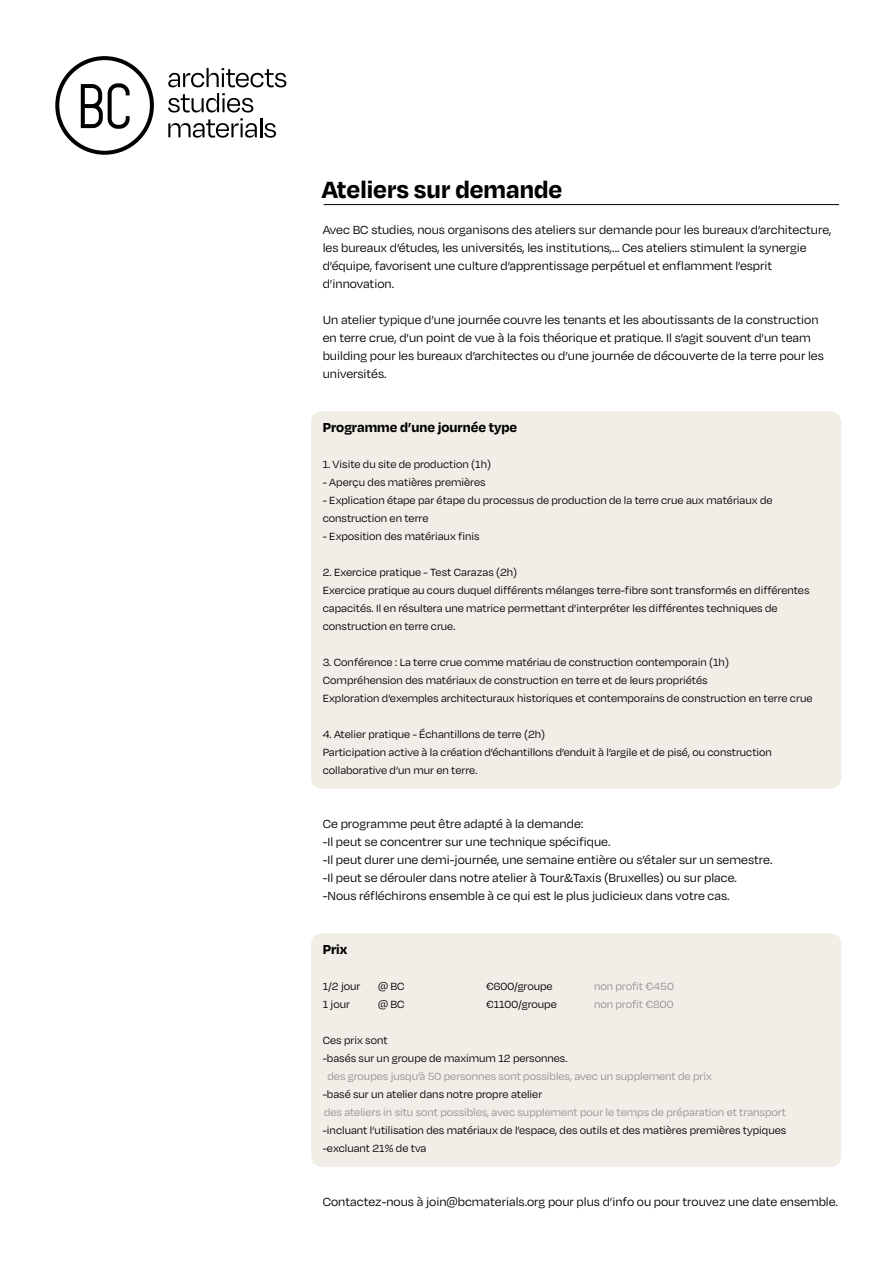
<style>
.page{position:relative;width:893px;height:1263px;background:#fff}
.page>*{position:absolute;margin:0;border:0;box-sizing:border-box;transform-origin:0 0}
.t1{font:700 27px "Degular";color:#000}
.t2{font:700 15px "Degular";color:#000}
.t3{font:13.5px/18px "Degular";color:#000}
.t4{font:12px/18px "Degular";color:#000}
.t5{font:12px "Degular";color:#939393}
</style>
<div class="page">
<hr style="left:324px;top:204px;width:515px;height:1px;background:#000">
<div style="left:313px;top:414px;width:526px;height:372px;background:#f1ede7"></div>
<div style="left:311px;top:411px;width:530px;height:378px;border:4px solid #f1ede7;border-radius:9px"></div>
<div style="left:313px;top:936px;width:526px;height:228px;background:#f1ede7"></div>
<div style="left:311px;top:933px;width:530px;height:234px;border:4px solid #f1ede7;border-radius:9px"></div>
<svg style="left:55px;top:56px;width:99px;height:99px"></svg>
<svg style="left:168px;top:93px;width:108px;height:45px"></svg>
<svg style="left:168px;top:68px;width:118px;height:19px"></svg>
<h1 class="t1" style="left:322px;top:172px;width:242px">Ateliers sur demande</h1>
<p class="t3" style="left:323px;top:220px;width:510px">Avec BC studies, nous organisons des ateliers sur demande pour les bureaux d’architecture, les bureaux d’études, les universités, les institutions,... Ces ateliers stimulent la synergie d’équipe, favorisent une culture d’apprentissage perpétuel et enflamment l’esprit d’innovation.</p>
<p class="t3" style="left:323px;top:310px;width:503px">Un atelier typique d’une journée couvre les tenants et les aboutissants de la construction en terre crue, d’un point de vue à la fois théorique et pratique. Il s’agit souvent d’un team building pour les bureaux d’architectes ou d’une journée de découverte de la terre pour les universités.</p>
<p class="t2" style="left:323px;top:418px;width:196px">Programme d’une journée type</p>
<p class="t4" style="left:323px;top:455px;width:170px">1. Visite du site de production (1h)</p>
<p class="t4" style="left:323px;top:473px;width:164px">- Aperçu des matières premières</p>
<p class="t4" style="left:323px;top:491px;width:451px">- Explication étape par étape du processus de production de la terre crue aux matériaux de construction en terre</p>
<p class="t4" style="left:323px;top:527px;width:158px">- Exposition des matériaux finis</p>
<p class="t4" style="left:323px;top:563px;width:488px">2. Exercice pratique - Test Carazas (2h)<br>Exercice pratique au cours duquel différents mélanges terre-fibre sont transformés en différentes capacités. Il en résultera une matrice permettant d’interpréter les différentes techniques de construction en terre crue.</p>
<p class="t4" style="left:323px;top:653px;width:491px">3. Conférence : La terre crue comme matériau de construction contemporain (1h)<br>Compréhension des matériaux de construction en terre et de leurs propriétés<br>Exploration d’exemples architecturaux historiques et contemporains de construction en terre crue</p>
<p class="t4" style="left:323px;top:725px;width:451px">4. Atelier pratique - Échantillons de terre (2h)<br>Participation active à la création d’échantillons d’enduit à l’argile et de pisé, ou construction collaborative d’un mur en terre.</p>
<p class="t3" style="left:323px;top:814px;width:451px">Ce programme peut être adapté à la demande:<br>-Il peut se concentrer sur une technique spécifique.<br>-Il peut durer une demi-journée, une semaine entière ou s’étaler sur un semestre. -Il peut se dérouler dans notre atelier à Tour&amp;Taxis (Bruxelles) ou sur place. -Nous réfléchirons ensemble à ce qui est le plus judicieux dans votre cas.</p>
<p class="t2" style="left:323px;top:940px;width:26px">Prix</p>
<p class="t4" style="left:323px;top:977px;width:39px">1/2 jour</p>
<p class="t4" style="left:378px;top:977px;width:28px">@ BC</p>
<p class="t4" style="left:486px;top:977px;width:68px">€600/groupe</p>
<p class="t5" style="left:594px;top:979px;width:81px">non profit €450</p>
<p class="t4" style="left:323px;top:995px;width:29px">1 jour</p>
<p class="t4" style="left:378px;top:995px;width:28px">@ BC</p>
<p class="t4" style="left:486px;top:995px;width:72px">€1100/groupe</p>
<p class="t5" style="left:594px;top:997px;width:81px">non profit €800</p>
<p class="t4" style="left:323px;top:1031px;width:246px">Ces prix sont<br>-basés sur un groupe de maximum 12 personnes.</p>
<p class="t5" style="left:327px;top:1069px;width:386px">des groupes jusqu’à 50 personnes sont possibles, avec un supplement de prix</p>
<p class="t4" style="left:323px;top:1085px;width:221px">-basé sur un atelier dans notre propre atelier</p>
<p class="t5" style="left:324px;top:1105px;width:463px">des ateliers in situ sont possibles, avec supplement pour le temps de préparation et transport</p>
<p class="t4" style="left:323px;top:1121px;width:465px">-incluant l’utilisation des matériaux de l’espace, des outils et des matières premières typiques -excluant 21% de tva</p>
<p class="t3" style="left:323px;top:1192px;width:517px">Contactez-nous à join@bcmaterials.org pour plus d’info ou pour trouvez une date ensemble.</p>
</div>
